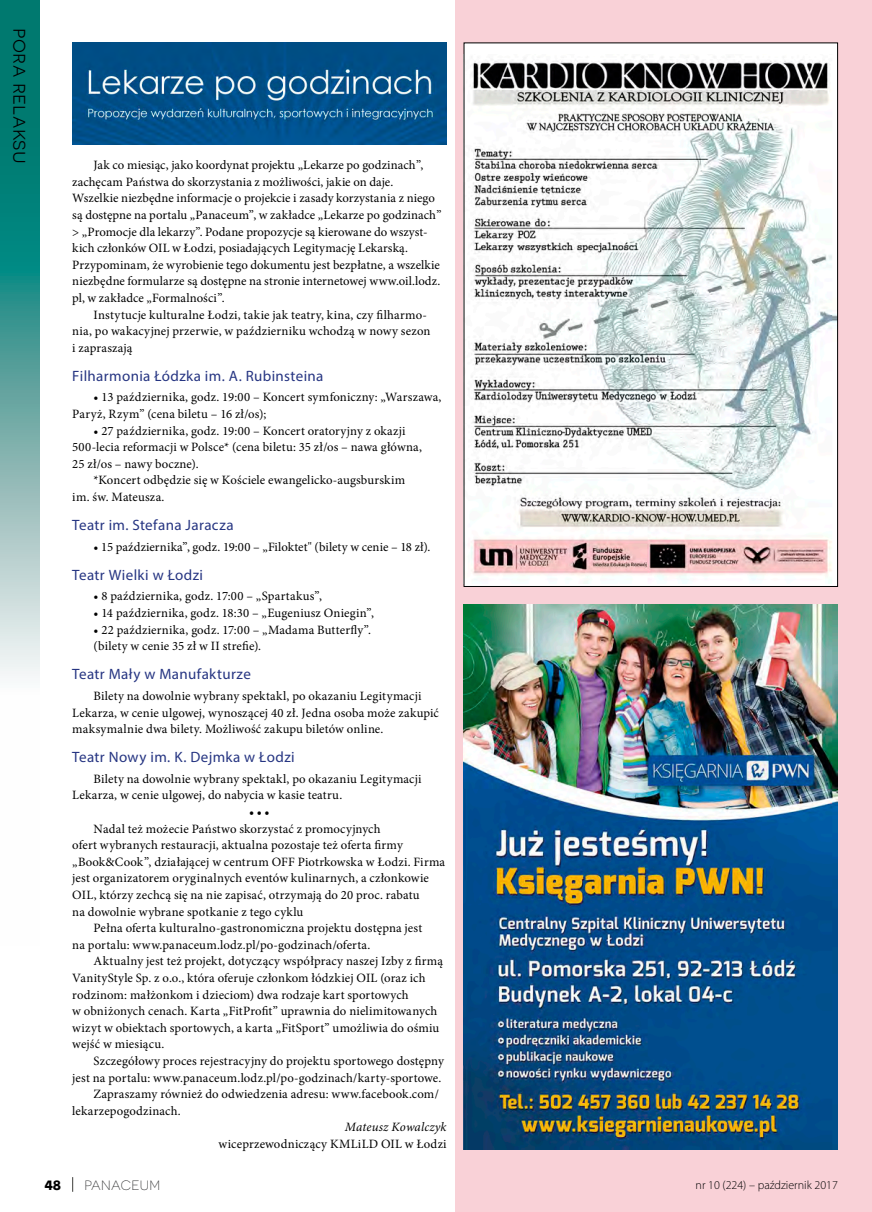
<style>
.page{position:relative;width:872px;height:1212px;background:#fff}
.page>*{position:absolute;margin:0;border:0;box-sizing:border-box;transform-origin:0 0}
.t1{font:21px "Novecentosanswide";letter-spacing:.02em;color:#000}
.P_Śródtytuł{font:15px "Myriad Pro";letter-spacing:.025em;color:#263582}
.t2{font:300 13.5px "Novecentosanswide";letter-spacing:.025em;color:#2c2d2e}
.t3{font:700 13.5px "Novecentosanswide";color:#000}
.P_Tekst{font:12.75px/16.6px "Minion Pro";letter-spacing:.01em;color:#000}
.P_Tekst-2{font:italic 12.75px "Minion Pro";letter-spacing:.01em;color:#000}
.P_Kropki{font:700 12.75px "Minion Pro";color:#000}
.t4{font:300 12px "Myriad Pro";color:#000}
</style>
<div class="page">
<div style="left:455px;top:0;width:417px;height:1212px;background:#f9d1d7"></div>
<div style="left:464px;top:43px;width:373px;height:543px;background:#fff"></div>
<img style="left:471px;top:56px;width:365px;height:527px">
<img style="left:72px;top:43px;width:374px;height:102px">
<img style="left:463px;top:605px;width:375px;height:544px">
<svg style="left:72px;top:1177px;width:1px;height:15px"></svg>
<svg style="left:0;top:0;width:40px;height:676px;background:#53a29d"></svg>
<h1 class="t1" style="left:33px;top:28px;width:138px;rotate:90deg">pora relaksu</h1>
<p class="P_Tekst" style="left:72px;top:157px;width:371px;text-indent:21px">Jak co miesiąc, jako koordynat projektu „Lekarze po godzinach”, zachęcam Państwa do skorzystania z możliwości, jakie on daje.<br>Wszelkie niezbędne informacje o projekcie i zasady korzystania z niego są dostępne na portalu „Panaceum”, w zakładce „Lekarze po godzinach” &gt; „Promocje dla lekarzy”. Podane propozycje są kierowane do wszyst&shy;kich członków OIL w Łodzi, posiadających Legitymację Lekarską.<br>Przypominam, że wyrobienie tego dokumentu jest bezpłatne, a wszelkie niezbędne formularze są dostępne na stronie internetowej www.oil.lodz. pl, w zakładce „Formalności”.</p>
<p class="P_Tekst" style="left:72px;top:306px;width:360px;text-indent:21px">Instytucje kulturalne Łodzi, takie jak teatry, kina, czy filharmo&shy;nia, po wakacyjnej przerwie, w październiku wchodzą w nowy sezon i zapraszają</p>
<p class="P_Śródtytuł" style="left:72px;top:366px;width:253px">Filharmonia Łódzka im. A. Rubinsteina</p>
<p class="P_Tekst" style="left:72px;top:389px;width:371px;text-indent:21px">• 13 października, godz. 19:00 – Koncert symfoniczny: „Warszawa,<br>Paryż, Rzym” (cena biletu – 16 zł/os);</p>
<p class="P_Tekst" style="left:72px;top:422px;width:351px;text-indent:21px">• 27 października, godz. 19:00 – Koncert oratoryjny z okazji<br>500-lecia reformacji w Polsce* (cena biletu: 35 zł/os – nawa główna,<br>25 zł/os – nawy boczne).</p>
<p class="P_Tekst" style="left:72px;top:472px;width:334px;text-indent:21px">*Koncert odbędzie się w Kościele ewangelicko-augsburskim im. św. Mateusza.</p>
<p class="P_Śródtytuł" style="left:72px;top:516px;width:163px">Teatr im. Stefana Jaracza</p>
<p class="P_Tekst" style="left:94px;top:538px;width:338px">• 15 października”, godz. 19:00 – „Filoktet" (bilety w cenie – 18 zł).</p>
<p class="P_Śródtytuł" style="left:72px;top:565px;width:132px">Teatr Wielki w Łodzi</p>
<p class="P_Tekst" style="left:94px;top:588px;width:230px">• 8 października, godz. 17:00 – „Spartakus”,</p>
<p class="P_Tekst" style="left:94px;top:605px;width:282px">• 14 października, godz. 18:30 – „Eugeniusz Oniegin”,</p>
<p class="P_Tekst" style="left:94px;top:621px;width:279px">• 22 października, godz. 17:00 – „Madama Butterfly”.</p>
<p class="P_Tekst" style="left:94px;top:638px;width:169px">(bilety w cenie 35 zł w II strefie).</p>
<p class="P_Śródtytuł" style="left:72px;top:665px;width:180px">Teatr Mały w Manufakturze</p>
<p class="P_Tekst" style="left:72px;top:688px;width:368px;text-indent:21px">Bilety na dowolnie wybrany spektakl, po okazaniu Legitymacji<br>Lekarza, w cenie ulgowej, wynoszącej 40 zł. Jedna osoba może zakupić maksymalnie dwa bilety. Możliwość zakupu biletów online.</p>
<p class="P_Śródtytuł" style="left:72px;top:748px;width:224px">Teatr Nowy im. K. Dejmka w Łodzi</p>
<p class="P_Tekst" style="left:72px;top:770px;width:351px;text-indent:21px">Bilety na dowolnie wybrany spektakl, po okazaniu Legitymacji<br>Lekarza, w cenie ulgowej, do nabycia w kasie teatru.</p>
<p class="P_Kropki" style="left:249px;top:803px;width:22px">•••</p>
<p class="P_Tekst" style="left:72px;top:820px;width:374px;text-indent:21px">Nadal też możecie Państwo skorzystać z promocyjnych<br>ofert wybranych restauracji, aktualna pozostaje też oferta firmy „Book&amp;Cook”, działającej w centrum OFF Piotrkowska w Łodzi. Firma jest organizatorem oryginalnych eventów kulinarnych, a członkowie OIL, którzy zechcą się na nie zapisać, otrzymają do 20 proc. rabatu<br>na dowolnie wybrane spotkanie z tego cyklu</p>
<p class="P_Tekst" style="left:72px;top:920px;width:351px;text-indent:21px">Pełna oferta kulturalno-gastronomiczna projektu dostępna jest na portalu: www.panaceum.lodz.pl/po-godzinach/oferta.</p>
<p class="P_Tekst" style="left:72px;top:953px;width:372px;text-indent:21px">Aktualny jest też projekt, dotyczący współpracy naszej Izby z firmą VanityStyle Sp. z o.o., która oferuje członkom łódzkiej OIL (oraz ich rodzinom: małżonkom i dzieciom) dwa rodzaje kart sportowych<br>w obniżonych cenach. Karta „FitProfit” uprawnia do nielimitowanych wizyt w obiektach sportowych, a karta „FitSport” umożliwia do ośmiu wejść w miesiącu.</p>
<p class="P_Tekst" style="left:72px;top:1052px;width:373px;text-align:right">Szczegółowy proces rejestracyjny do projektu sportowego dostępny<br>jest na portalu: www.panaceum.lodz.pl/po-godzinach/karty-sportowe.</p>
<p class="P_Tekst" style="left:72px;top:1086px;width:368px;text-indent:21px">Zapraszamy również do odwiedzenia adresu: www.facebook.com/ lekarzepogodzinach.</p>
<p class="P_Tekst-2" style="left:345px;top:1118px;width:103px">Mateusz Kowalczyk</p>
<p class="P_Tekst" style="left:219px;top:1135px;width:229px">wiceprzewodniczący KMLiLD OIL w Łodzi</p>
<p class="t3" style="left:44px;top:1177px;width:18px">48</p>
<p class="t2" style="left:84px;top:1177px;width:77px">PANACEUM</p>
<p class="t4" style="left:695px;top:1178px;width:144px">nr 10 (224) – październik 2017</p>
</div>
